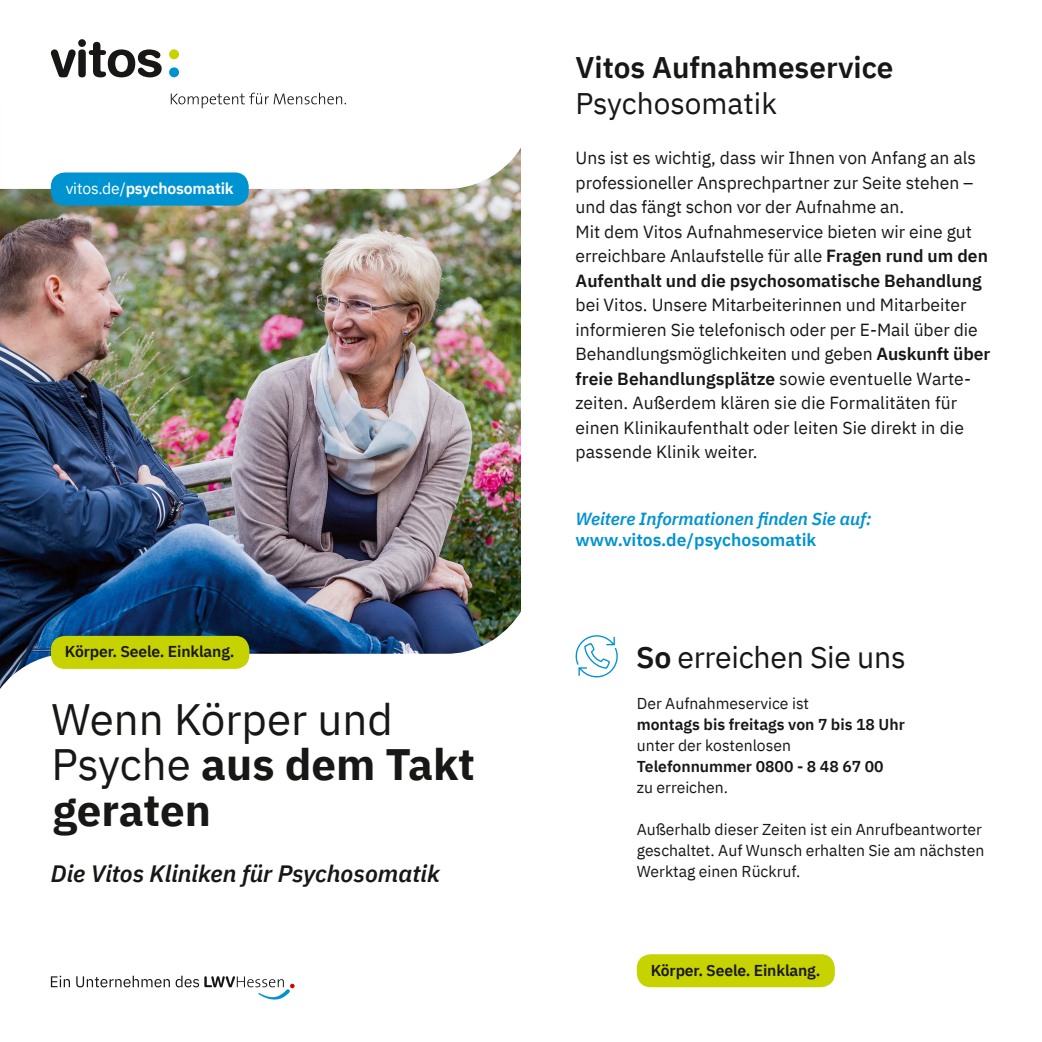
<style>
.page{position:relative;width:1042px;height:1042px;background:#fff}
.page>*{position:absolute;margin:0;border:0;box-sizing:border-box;transform-origin:0 0}
.t1{font:43.93px/45.1px "IBM Plex Sans";color:#181716}
.t2{font:30.1px "IBM Plex Sans";letter-spacing:-.01em;color:#181716}
.t3{font:600 29.75px "IBM Plex Sans";color:#181716}
.t4{font:29.75px "IBM Plex Sans";color:#181716}
.t5{font:italic 600 23.62px "IBM Plex Sans";color:#181716}
.t6{font:17.5px/24.5px "IBM Plex Sans";color:#181716}
.t7{font:italic 600 17.5px "IBM Plex Sans";color:#0093d2}
.t8{font:600 17.5px "IBM Plex Sans";color:#0093d2}
.t9{font:15.75px/21px "IBM Plex Sans";color:#181716}
.t10{font:600 15.75px "IBM Plex Sans";color:#181716}
.t11{font:600 15.75px "IBM Plex Sans";letter-spacing:-.01em;color:#fff}
.s1{font-weight:400}
.s2{font-weight:700}
.s3{font-weight:600}
</style>
<div class="page">
<img style="left:0;top:189px;width:521px;height:370px">
<svg style="left:0;top:49px;width:521px;height:140px"></svg>
<svg style="left:0;top:559px;width:521px;height:441px"></svg>
<svg style="left:51px;top:975px;width:19px;height:12px"></svg>
<svg style="left:76px;top:975px;width:94px;height:12px"></svg>
<svg style="left:176px;top:975px;width:119px;height:24px"></svg>
<div style="left:51px;top:636px;width:198px;height:33px;background:#c7d300;border-radius:14px"></div>
<div style="left:169px;top:67px;width:10px;height:10px;background:#0093d2;border-radius:50%"></div>
<div style="left:169px;top:49px;width:10px;height:10px;background:#c7d300;border-radius:50%"></div>
<svg style="left:51px;top:39px;width:111px;height:38px"></svg>
<svg style="left:171px;top:93px;width:175px;height:15px"></svg>
<div style="left:51px;top:172px;width:198px;height:34px;background:#0093d2;border-radius:14px"></div>
<div style="left:637px;top:954px;width:198px;height:33px;background:#c7d300;border-radius:14px"></div>
<svg style="left:575px;top:635px;width:43px;height:43px"></svg>
<p class="t11" style="left:66px;top:176px;width:170px"><span class="s1">vitos.de/</span>psychosomatik</p>
<p class="t10" style="left:65px;top:639px;width:171px">Körper. Seele. Einklang.</p>
<h1 class="t1" style="left:51px;top:693px;width:425px">Wenn Körper und<br>Psyche <span class="s2">aus dem Takt geraten</span></h1>
<h3 class="t5" style="left:51px;top:855px;width:390px">Die Vitos Kliniken für Psychosomatik</h3>
<h3 class="t3" style="left:575px;top:44px;width:319px">Vitos Aufnahmeservice</h3>
<h3 class="t4" style="left:575px;top:80px;width:203px">Psychosomatik</h3>
<p class="t6" style="left:575px;top:144px;width:414px">Uns ist es wichtig, dass wir Ihnen von Anfang an als professioneller Ansprechpartner zur Seite stehen – und das fängt schon vor der Aufnahme an.<br>Mit dem Vitos Aufnahmeservice bieten wir eine gut erreichbare Anlaufstelle für alle <span class="s3">Fragen rund um den Aufenthalt und die psychosomatische Behandlung</span></p>
<p class="t6" style="left:575px;top:291px;width:416px">bei Vitos. Unsere Mitarbeiterinnen und Mitarbeiter informieren Sie telefonisch oder per E-Mail über die Behandlungsmöglichkeiten und geben <span class="s3">Auskunft über freie Behandlungsplätze</span> sowie eventuelle Warte&shy;zeiten. Außerdem klären sie die Formalitäten für einen Klinikaufenthalt oder leiten Sie direkt in die passende Klinik weiter.</p>
<p class="t7" style="left:575px;top:505px;width:297px">Weitere Informationen finden Sie auf:</p>
<p class="t8" style="left:575px;top:526px;width:242px">www.vitos.de/psychosomatik</p>
<h2 class="t2" style="left:636px;top:634px;width:271px"><span class="s3">So</span> erreichen Sie uns</h2>
<p class="t9" style="left:637px;top:692px;width:174px">Der Aufnahmeservice ist</p>
<p class="t10" style="left:637px;top:712px;width:270px">montags bis freitags von 7 bis 18 Uhr</p>
<p class="t9" style="left:637px;top:734px;width:156px">unter der kostenlosen</p>
<p class="t10" style="left:637px;top:754px;width:248px">Telefonnummer 0800 - 8 48 67 00</p>
<p class="t9" style="left:637px;top:776px;width:93px">zu erreichen.</p>
<p class="t9" style="left:637px;top:818px;width:349px">Außerhalb dieser Zeiten ist ein Anrufbeantworter geschaltet. Auf Wunsch erhalten Sie am nächsten<br>Werktag einen Rückruf.</p>
<p class="t10" style="left:651px;top:958px;width:171px">Körper. Seele. Einklang.</p>
</div>
